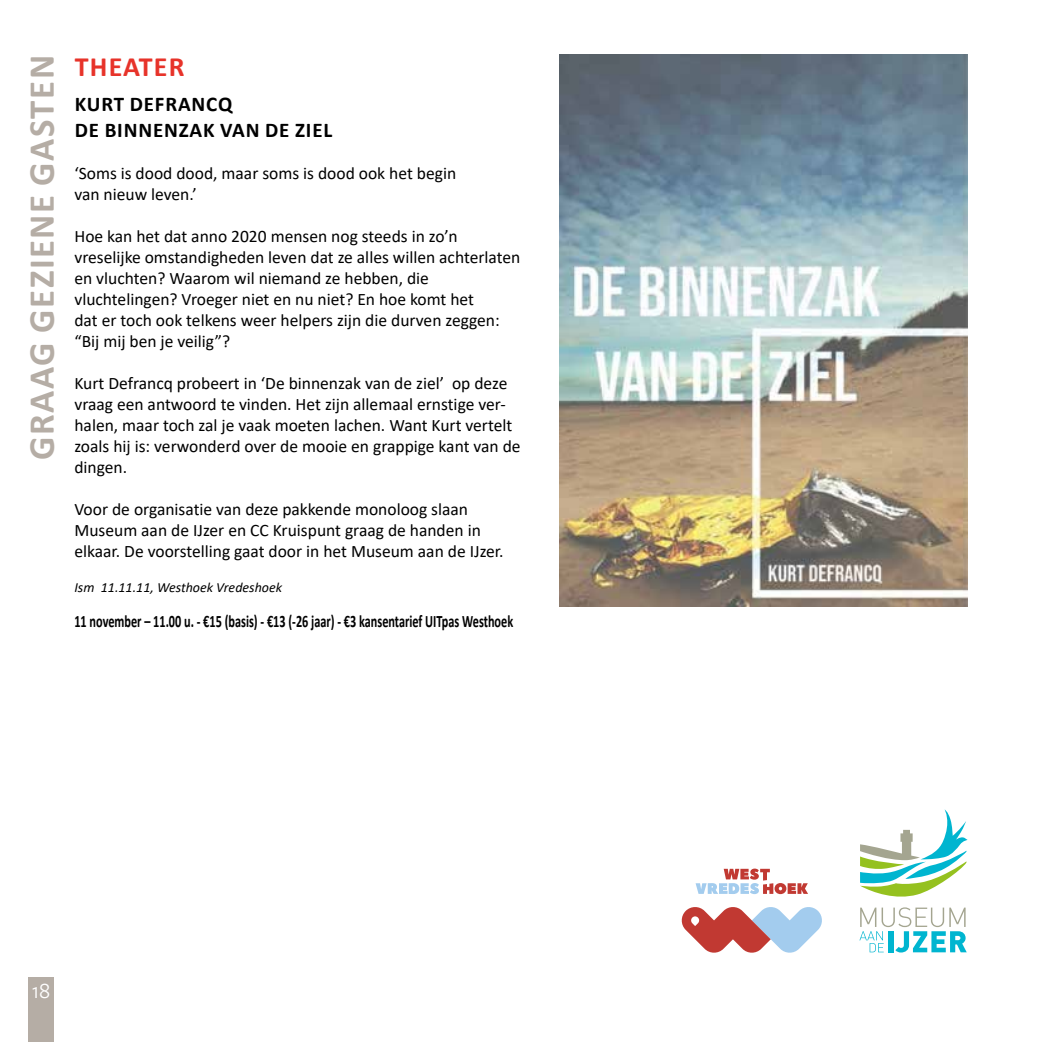
<style>
.page{position:relative;width:1042px;height:1042px;background:#fff}
.page>*{position:absolute;margin:0;border:0;box-sizing:border-box;transform-origin:0 0}
.t1{font:700 36.75px "Calibri";letter-spacing:.04em;color:#b5ada5}
.t2{font:700 28px "Calibri";letter-spacing:.04em;color:#e7332a}
.t3{font:22.75px "Freight Sans Pro";color:#fff}
.t4{font:700 21px/26.2px "Calibri";letter-spacing:.04em;color:#000}
.t5{font:17.5px/21px "Calibri";color:#000}
.t6{font:700 17.5px "Calibri";color:#000;scale:.7 1}
.t7{font:italic 14px "Calibri";color:#000}
</style>
<div class="page">
<div style="left:28px;top:977px;width:26px;height:65px;background:#b5ada5"></div>
<img style="left:560px;top:55px;width:407px;height:551px">
<svg style="left:860px;top:809px;width:107px;height:88px"></svg>
<svg style="left:859px;top:907px;width:107px;height:45px"></svg>
<svg style="left:681px;top:907px;width:141px;height:46px"></svg>
<svg style="left:695px;top:868px;width:113px;height:26px"></svg>
<h1 class="t1" style="left:16px;top:460px;width:406px;rotate:-90deg">GRAAG GEZIENE GASTEN</h1>
<h2 class="t2" style="left:75px;top:46px;width:111px">THEATER</h2>
<p class="t4" style="left:75px;top:90px;width:259px">KURT DEFRANCQ<br>DE BINNENZAK VAN DE ZIEL</p>
<p class="t5" style="left:74px;top:162px;width:383px">‘Soms is dood dood, maar soms is dood ook het begin van nieuw leven.’</p>
<p class="t5" style="left:74px;top:225px;width:447px">Hoe kan het dat anno 2020 mensen nog steeds in zo’n vreselijke omstandigheden leven dat ze alles willen achterlaten en vluchten? Waarom wil niemand ze hebben, die vluchtelingen? Vroeger niet en nu niet? En hoe komt het<br>dat er toch ook telkens weer helpers zijn die durven zeggen: “Bij mij ben je veilig”?</p>
<p class="t5" style="left:74px;top:372px;width:448px">Kurt Defrancq probeert in ‘De binnenzak van de ziel’ op deze vraag een antwoord te vinden. Het zijn allemaal ernstige ver&shy;halen, maar toch zal je vaak moeten lachen. Want Kurt vertelt zoals hij is: verwonderd over de mooie en grappige kant van de dingen.</p>
<p class="t5" style="left:74px;top:498px;width:431px">Voor de organisatie van deze pakkende monoloog slaan<br>Museum aan de IJzer en CC Kruispunt graag de handen in elkaar. De voorstelling gaat door in het Museum aan de IJzer.</p>
<p class="t7" style="left:74px;top:577px;width:209px">Ism 11.11.11, Westhoek Vredeshoek</p>
<p class="t6" style="left:74px;top:609px;width:628px">11 november – 11.00 u. - €15 (basis) - €13 (-26 jaar) - €3 kansentarief UITpas Westhoek</p>
<h3 class="t3" style="left:32px;top:975px;width:20px">18</h3>
</div>
